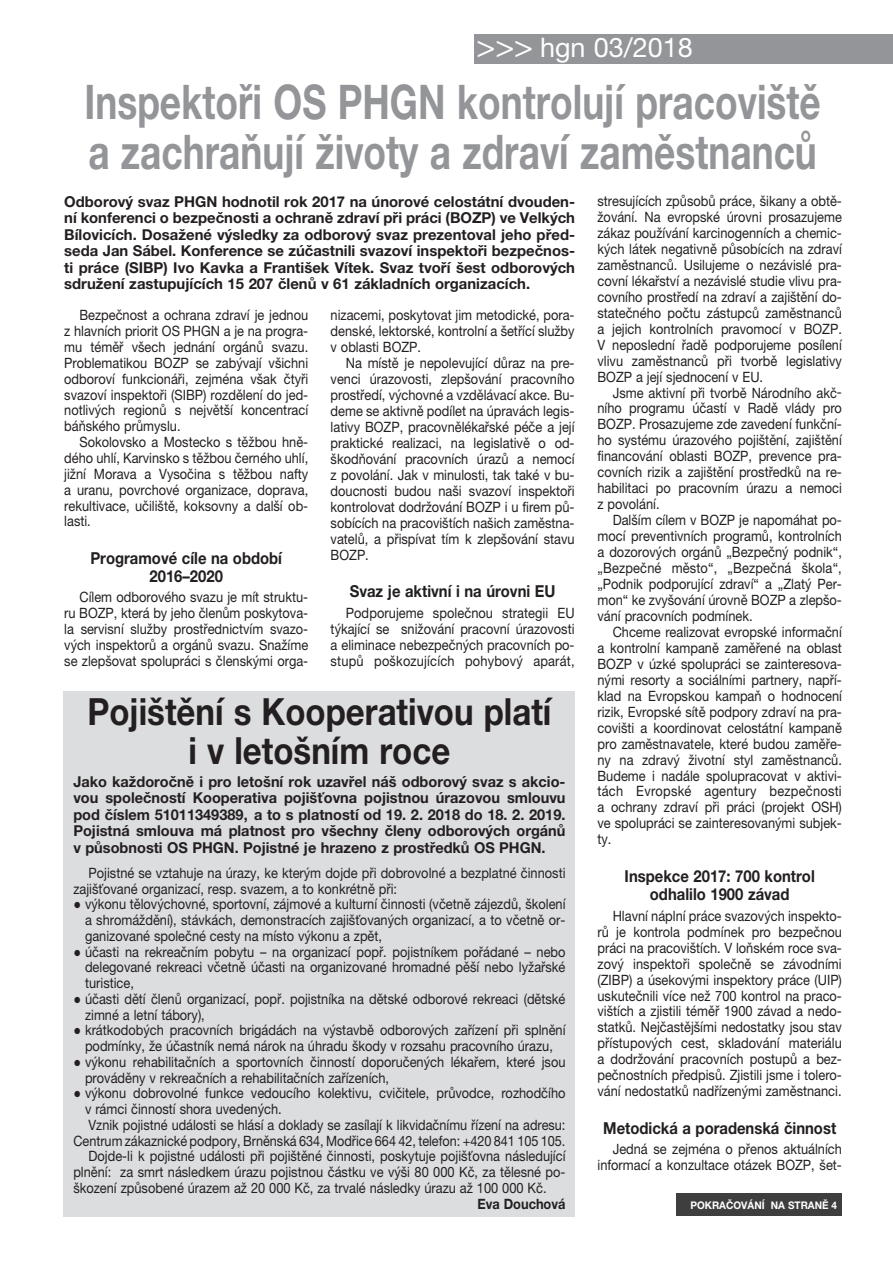
<style>
.page{position:relative;width:893px;height:1263px;background:#fff}
.page>*{position:absolute;margin:0;border:0;box-sizing:border-box;transform-origin:0 0}
.t1{font:700 47.85px/49.7px "Helvetica Neue LT Pro";color:#939598;scale:.77 1}
.t2{font:700 37.5px/39px "Helvetica Neue LT Pro";color:#231f20;text-align:center;scale:.88 1}
.t3{font:27px "Helvetica Neue LT Pro";color:#fff}
.t4{font:700 16.5px/18.1px "Helvetica Neue LT Pro";color:#231f20;text-align:center;scale:.9 1}
.t5{font:700 15px/16.5px "Helvetica Neue LT Pro";color:#231f20;text-align:justify}
.t6{font:14.25px/15.9px "Helvetica Neue LT Pro";color:#231f20;text-align:justify;scale:.9 1}
.t7{font:14.25px "Helvetica Neue LT Pro";color:#231f20;scale:.89 1}
.t8{font:700 14.25px "Helvetica Neue LT Pro";color:#231f20;scale:.9 1}
.t9{font:700 10.5px "Helvetica Neue LT Pro";color:#fff;scale:.95 1}
.s1{font-size:31.5px}
.s2{font-family:"Times New Roman"}
</style>
<div class="page">
<div style="left:64px;top:691px;width:511px;height:525px;background:#dcdddf"></div>
<div style="left:475px;top:34px;width:418px;height:30px;background:#939598"></div>
<div style="left:676px;top:1193px;width:166px;height:23px;background:#3e3e3f"></div>
<h3 class="t3" style="left:476px;top:31px;width:218px"><span class="s1">&gt;&gt;&gt;</span> hgn 03/2018</h3>
<h1 class="t1" style="left:85px;top:76px;width:958px">Inspektoři OS PHGN kontrolují pracoviště a zachraňují životy a zdraví zaměstnanců</h1>
<p class="t5" style="left:64px;top:193px;width:512px">Odborový svaz PHGN hodnotil rok 2017 na únorové celostátní dvouden&shy;ní konferenci o bezpečnosti a ochraně zdraví při práci (BOZP) ve Velkých Bílovicích. Dosažené výsledky za odborový svaz prezentoval jeho před&shy;seda Jan Sábel. Konference se zúčastnili svazoví inspektoři bezpečnos&shy;ti práce (SIBP) Ivo Kavka a František Vítek. Svaz tvoří šest odborových sdružení zastupujících 15 207 členů v 61 základních organizacích.</p>
<p class="t6" style="left:331px;top:307px;width:273px">nizacemi, poskytovat jim metodické, pora&shy;denské, lektorské, kontrolní a šetřící služby v oblasti BOZP.</p>
<p class="t6" style="left:331px;top:355px;width:273px;text-indent:15px">Na místě je nepolevující důraz na pre&shy;venci úrazovosti, zlepšování pracovního prostředí, výchovné a vzdělávací akce. Bu&shy;deme se aktivně podílet na úpravách legis&shy;lativy BOZP, pracovnělékařské péče a její praktické realizaci, na legislativě o od&shy;škodňování pracovních úrazů a nemocí z povolání. Jak v minulosti, tak také v bu&shy;doucnosti budou naši svazoví inspektoři kontrolovat dodržování BOZP i u firem pů&shy;sobících na pracovištích našich zaměstna&shy;vatelů, a přispívat tím k zlepšování stavu BOZP.</p>
<p class="t4" style="left:350px;top:582px;width:230px">Svaz je aktivní i na úrovni EU</p>
<p class="t6" style="left:331px;top:605px;width:273px;text-indent:15px">Podporujeme společnou strategii EU týkající se snižování pracovní úrazovosti a eliminace nebezpečných pracovních po&shy;stupů poškozujících pohybový aparát,</p>
<p class="t6" style="left:64px;top:307px;width:273px;text-indent:15px">Bezpečnost a ochrana zdraví je jednou z hlavních priorit OS PHGN a je na progra&shy;mu téměř všech jednání orgánů svazu.<br>Problematikou BOZP se zabývají všichni odboroví funkcionáři, zejména však čtyři svazoví inspektoři (SIBP) rozdělení do jed&shy;notlivých regionů s největší koncentrací báňského průmyslu.</p>
<p class="t6" style="left:64px;top:434px;width:273px;text-indent:15px">Sokolovsko a Mostecko s těžbou hně&shy;dého uhlí, Karvinsko s těžbou černého uhlí, jižní Morava a Vysočina s těžbou nafty a uranu, povrchové organizace, doprava, rekultivace, učiliště, koksovny a další ob&shy;lasti.</p>
<p class="t4" style="left:90px;top:548px;width:215px">Programové cíle na období<br>2016–2020</p>
<p class="t6" style="left:64px;top:589px;width:273px;text-indent:15px">Cílem odborového svazu je mít struktu&shy;ru BOZP, která by jeho členům poskytova&shy;la servisní služby prostřednictvím svazo&shy;vých inspektorů a orgánů svazu. Snažíme se zlepšovat spolupráci s členskými orga-</p>
<h2 class="t2" style="left:87px;top:691px;width:529px">Pojištění s Kooperativou platí i v letošním roce</h2>
<p class="t5" style="left:73px;top:772px;width:494px">Jako každoročně i pro letošní rok uzavřel náš odborový svaz s akcio&shy;vou společností Kooperativa pojišťovna pojistnou úrazovou smlouvu pod číslem 51011349389, a to s platností od 19. 2. 2018 do 18. 2. 2019.<br>Pojistná smlouva má platnost pro všechny členy odborových orgánů v působnosti OS PHGN. Pojistné je hrazeno z prostředků OS PHGN.</p>
<p class="t6" style="left:73px;top:865px;width:548px;text-indent:15px">Pojistné se vztahuje na úrazy, ke kterým dojde při dobrovolné a bezplatné činnosti zajišťované organizací, resp. svazem, a to konkrétně při:</p>
<p class="t6" style="left:85px;top:896px;width:535px;text-indent:-12px"><span class="s2">●</span> výkonu tělovýchovné, sportovní, zájmové a kulturní činnosti (včetně zájezdů, školení a shromáždění), stávkách, demonstracích zajišťovaných organizací, a to včetně or&shy;ganizované společné cesty na místo výkonu a zpět,</p>
<p class="t6" style="left:85px;top:943px;width:535px;text-indent:-12px"><span class="s2">●</span> účasti na rekreačním pobytu – na organizací popř. pojistníkem pořádané – nebo delegované rekreaci včetně účasti na organizované hromadné pěší nebo lyžařské turistice,</p>
<p class="t6" style="left:85px;top:991px;width:535px;text-indent:-12px"><span class="s2">●</span> účasti dětí členů organizací, popř. pojistníka na dětské odborové rekreaci (dětské zimné a letní tábory),</p>
<p class="t6" style="left:73px;top:1022px;width:548px;text-align:center"><span class="s2">●</span> krátkodobých pracovních brigádách na výstavbě odborových zařízení při splnění podmínky, že účastník nemá nárok na úhradu škody v rozsahu pracovního úrazu,</p>
<p class="t6" style="left:85px;top:1054px;width:535px;text-indent:-12px"><span class="s2">●</span> výkonu rehabilitačních a sportovních činností doporučených lékařem, které jsou prováděny v rekreačních a rehabilitačních zařízeních,</p>
<p class="t6" style="left:73px;top:1085px;width:548px"><span class="s2">●</span> výkonu dobrovolné funkce vedoucího kolektivu, cvičitele, průvodce, rozhodčího</p>
<p class="t6" style="left:85px;top:1101px;width:220px">v rámci činností shora uvedených.</p>
<p class="t7" style="left:89px;top:1116px;width:537px">Vznik pojistné události se hlásí a doklady se zasílají k likvidačnímu řízení na adresu:</p>
<p class="t7" style="left:73px;top:1132px;width:554px">Centrum zákaznické podpory, Brněnská 634, Modřice 664 42, telefon: +420 841 105 105.</p>
<p class="t6" style="left:89px;top:1148px;width:531px">Dojde-li k pojistné události při pojištěné činnosti, poskytuje pojišťovna následující</p>
<p class="t6" style="left:73px;top:1164px;width:548px">plnění: za smrt následkem úrazu pojistnou částku ve výši 80 000 Kč, za tělesné po-</p>
<p class="t6" style="left:73px;top:1180px;width:527px">škození způsobené úrazem až 20 000 Kč, za trvalé následky úrazu až 100 000 Kč.</p>
<p class="t8" style="left:477px;top:1195px;width:99px">Eva Douchová</p>
<p class="t6" style="left:597px;top:193px;width:273px">stresujících způsobů práce, šikany a obtě&shy;žování. Na evropské úrovni prosazujeme zákaz používání karcinogenních a chemic&shy;kých látek negativně působících na zdraví zaměstnanců. Usilujeme o nezávislé pra&shy;covní lékařství a nezávislé studie vlivu pra&shy;covního prostředí na zdraví a zajištění do&shy;statečného počtu zástupců zaměstnanců a jejich kontrolních pravomocí v BOZP.<br>V neposlední řadě podporujeme posílení vlivu zaměstnanců při tvorbě legislativy BOZP a její sjednocení v EU.</p>
<p class="t6" style="left:597px;top:384px;width:273px;text-indent:15px">Jsme aktivní při tvorbě Národního akč&shy;ního programu účastí v Radě vlády pro BOZP. Prosazujeme zde zavedení funkční&shy;ho systému úrazového pojištění, zajištění financování oblasti BOZP, prevence pra&shy;covních rizik a zajištění prostředků na re&shy;habilitaci po pracovním úrazu a nemoci z povolání.</p>
<p class="t6" style="left:597px;top:512px;width:273px;text-indent:15px">Dalším cílem v BOZP je napomáhat po&shy;mocí preventivních programů, kontrolních a dozorových orgánů „Bezpečný podnik“, „Bezpečné město“, „Bezpečná škola“, „Podnik podporující zdraví“ a „Zlatý Per&shy;mon“ ke zvyšování úrovně BOZP a zlepšo&shy;vání pracovních podmínek.</p>
<p class="t6" style="left:597px;top:624px;width:273px;text-indent:15px">Chceme realizovat evropské informační a kontrolní kampaně zaměřené na oblast BOZP v úzké spolupráci se zainteresova&shy;nými resorty a sociálními partnery, napří&shy;klad na Evropskou kampaň o hodnocení rizik, Evropské sítě podpory zdraví na pra&shy;covišti a koordinovat celostátní kampaně pro zaměstnavatele, které budou zaměře&shy;ny na zdravý životní styl zaměstnanců.<br>Budeme i nadále spolupracovat v aktivi&shy;tách Evropské agentury bezpečnosti a ochrany zdraví při práci (projekt OSH) ve spolupráci se zainteresovanými subjek&shy;ty.</p>
<p class="t4" style="left:625px;top:866px;width:213px">Inspekce 2017: 700 kontrol odhalilo 1900 závad</p>
<p class="t6" style="left:597px;top:907px;width:273px;text-indent:15px">Hlavní náplní práce svazových inspekto&shy;rů je kontrola podmínek pro bezpečnou práci na pracovištích. V loňském roce sva&shy;zový inspektoři společně se závodními (ZIBP) a úsekovými inspektory práce (UIP) uskutečnili více než 700 kontrol na praco&shy;vištích a zjistili téměř 1900 závad a nedo&shy;statků. Nejčastějšími nedostatky jsou stav přístupových cest, skladování materiálu a dodržování pracovních postupů a bez&shy;pečnostních předpisů. Zjistili jsme i tolero&shy;vání nedostatků nadřízenými zaměstnanci.</p>
<p class="t4" style="left:603px;top:1118px;width:260px">Metodická a poradenská činnost</p>
<p class="t6" style="left:597px;top:1141px;width:273px;text-align:right">Jedná se zejména o přenos aktuálních informací a konzultace otázek BOZP, šet-</p>
<p class="t9" style="left:690px;top:1199px;width:156px">POKRAČOVÁNÍ NA STRANĚ 4</p>
</div>
